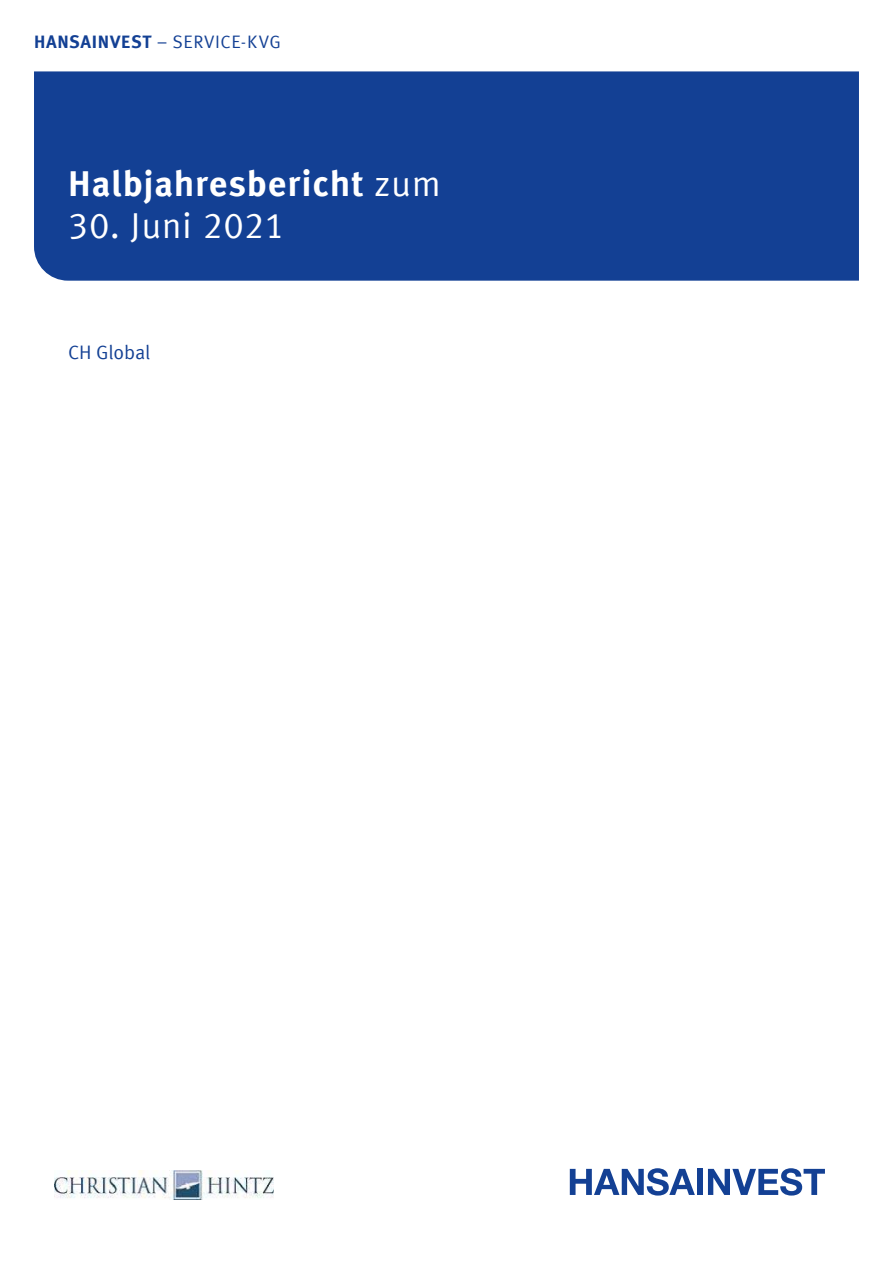
<style>
.page{position:relative;width:893px;height:1263px;background:#fff}
.page>*{position:absolute;margin:0;border:0;box-sizing:border-box;transform-origin:0 0}
.t1{font:700 36px "Meta Offc Pro";letter-spacing:.02em;color:#fff}
.t2{font:36px "Meta Offc Pro Norm";letter-spacing:.015em;color:#fff}
.t3{font:19.5px "Meta Offc Pro Norm";letter-spacing:-.01em;color:#134094}
.t4{font:18px "Meta Offc Pro Norm";letter-spacing:.03em;color:#134094}
.s1{font-family:"Meta Offc Pro";font-weight:700}
.s2{font-family:"Meta Offc Pro Norm";font-weight:400}
</style>
<div class="page">
<div style="left:34px;top:71px;width:825px;height:210px;background:#134094"></div>
<svg style="left:570px;top:1168px;width:125px;height:27px"></svg>
<div style="left:697px;top:1169px;width:6px;height:26px;background:#134094"></div>
<svg style="left:708px;top:1168px;width:117px;height:27px"></svg>
<img style="left:54px;top:1170px;width:219px;height:29px">
<p class="t4" style="left:34px;top:28px;width:248px"><span class="s1">HANSAINVEST</span> – SERVICE-KVG</p>
<h1 class="t1" style="left:68px;top:155px;width:374px">Halbjahresbericht <span class="s2">zum</span></h1>
<h1 class="t2" style="left:68px;top:198px;width:218px">30. Juni 2021</h1>
<p class="t3" style="left:68px;top:338px;width:84px">CH Global</p>
</div>
